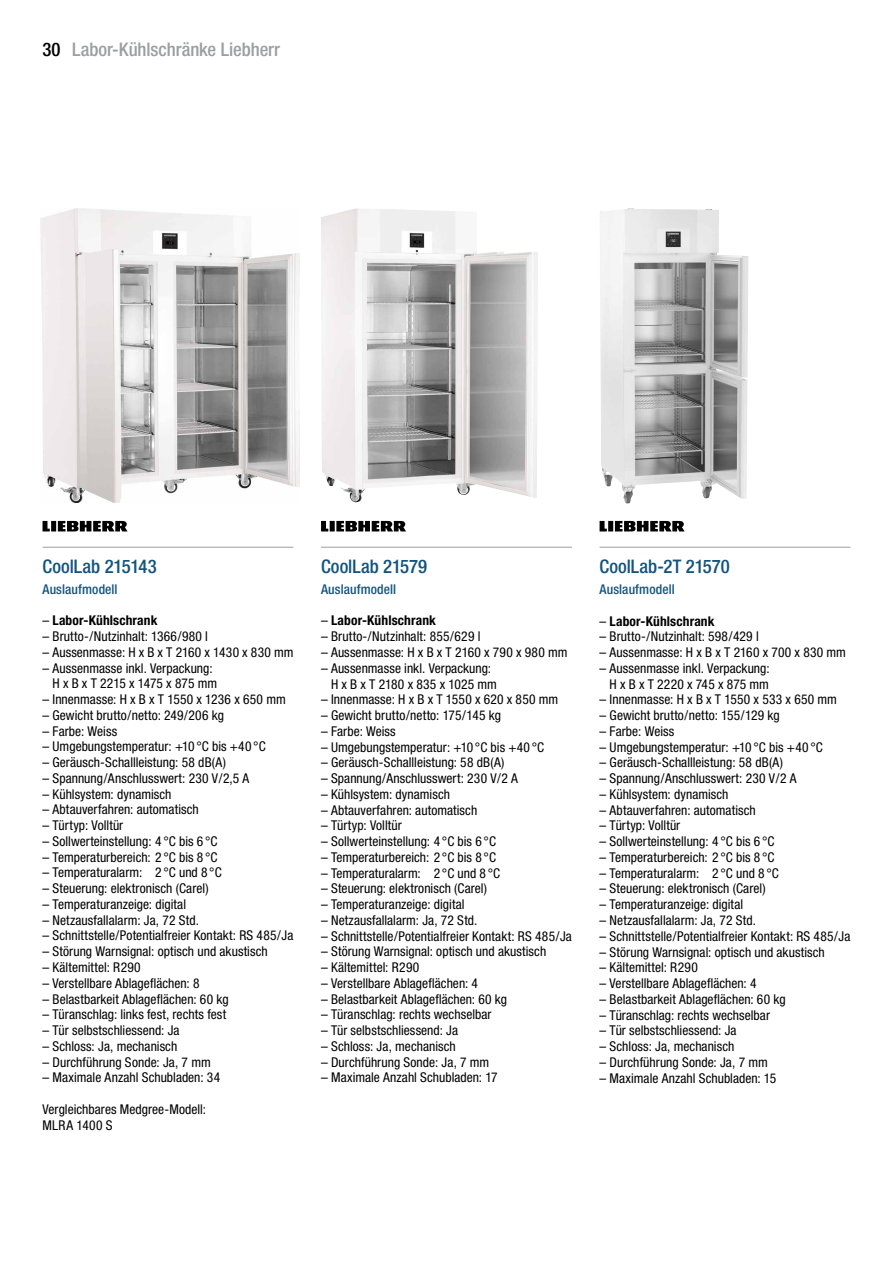
<style>
.page{position:relative;width:893px;height:1263px;background:#fff}
.page>*{position:absolute;margin:0;border:0;box-sizing:border-box;transform-origin:0 0}
.t1{font:500 condensed 18.75px "Helvetica Neue LT Std";color:#13547f}
.t2{font:500 condensed 18.75px "Helvetica Neue LT Std";letter-spacing:-.005em;color:#9c9ea2}
.t3{font:500 condensed 18.75px "Helvetica Neue LT Std";color:#000}
.t4{font:condensed 13.5px/15.8px "Helvetica Neue LT Std";letter-spacing:.005em;color:#000}
.t5{font:700 condensed 13.5px "Helvetica Neue LT Std";letter-spacing:.01em;color:#000}
.t6{font:500 condensed 13.5px "Helvetica Neue LT Std";letter-spacing:.005em;color:#13547f}
.s1{font-weight:400}
</style>
<div class="page">
<img style="left:40px;top:208px;width:260px;height:294px">
<img style="left:321px;top:208px;width:217px;height:294px">
<img style="left:600px;top:208px;width:148px;height:295px">
<svg style="left:43px;top:521px;width:85px;height:10px"></svg>
<svg style="left:321px;top:521px;width:85px;height:10px"></svg>
<svg style="left:600px;top:521px;width:85px;height:10px"></svg>
<hr style="left:43px;top:547px;width:250px;height:1px;background:#9c9ea2">
<hr style="left:321px;top:547px;width:251px;height:1px;background:#9c9ea2">
<hr style="left:600px;top:547px;width:250px;height:1px;background:#9c9ea2">
<h1 class="t3" style="left:43px;top:38px;width:20px">30</h1>
<h1 class="t2" style="left:72px;top:38px;width:209px">Labor-Kühlschränke Liebherr</h1>
<h1 class="t1" style="left:43px;top:555px;width:116px">CoolLab 215143</h1>
<h1 class="t1" style="left:321px;top:555px;width:108px">CoolLab 21579</h1>
<h1 class="t1" style="left:600px;top:555px;width:132px">CoolLab-2T 21570</h1>
<p class="t6" style="left:42px;top:581px;width:77px">Auslaufmodell</p>
<p class="t6" style="left:321px;top:581px;width:77px">Auslaufmodell</p>
<p class="t6" style="left:599px;top:581px;width:77px">Auslaufmodell</p>
<p class="t5" style="left:43px;top:612px;width:116px"><span class="s1">–</span> Labor-Kühlschrank</p>
<p class="t4" style="left:43px;top:628px;width:167px">– Brutto-/Nutzinhalt: 1366/980 l</p>
<p class="t4" style="left:43px;top:644px;width:252px">– Aussenmasse: H x B x T 2160 x 1430 x 830 mm</p>
<p class="t4" style="left:53px;top:660px;width:166px;text-indent:-10px">– Aussenmasse inkl. Verpackung:<br>H x B x T 2215 x 1475 x 875 mm</p>
<p class="t4" style="left:43px;top:691px;width:245px">– Innenmasse: H x B x T 1550 x 1236 x 650 mm</p>
<p class="t4" style="left:43px;top:707px;width:183px">– Gewicht brutto/netto: 249/206 kg</p>
<p class="t4" style="left:43px;top:723px;width:76px">– Farbe: Weiss</p>
<p class="t4" style="left:43px;top:739px;width:225px">– Umgebungstemperatur: +10 °C bis +40 °C</p>
<p class="t4" style="left:43px;top:754px;width:185px">– Geräusch-Schallleistung: 58 dB(A)</p>
<p class="t4" style="left:43px;top:770px;width:208px">– Spannung/Anschlusswert: 230 V/2,5 A</p>
<p class="t4" style="left:43px;top:786px;width:130px">– Kühlsystem: dynamisch</p>
<p class="t4" style="left:43px;top:802px;width:158px">– Abtauverfahren: automatisch</p>
<p class="t4" style="left:43px;top:817px;width:82px">– Türtyp: Volltür</p>
<p class="t4" style="left:43px;top:833px;width:176px">– Sollwerteinstellung: 4 °C bis 6 °C</p>
<p class="t4" style="left:43px;top:849px;width:176px">– Temperaturbereich: 2 °C bis 8 °C</p>
<p class="t4" style="left:43px;top:865px;width:181px">– Temperaturalarm: 2 °C und 8 °C</p>
<p class="t4" style="left:43px;top:880px;width:168px">– Steuerung: elektronisch (Carel)</p>
<p class="t4" style="left:43px;top:896px;width:145px">– Temperaturanzeige: digital</p>
<p class="t4" style="left:43px;top:912px;width:158px">– Netzausfallalarm: Ja, 72 Std.</p>
<p class="t4" style="left:43px;top:928px;width:252px">– Schnittstelle/Potentialfreier Kontakt: RS 485/Ja</p>
<p class="t4" style="left:43px;top:943px;width:227px">– Störung Warnsignal: optisch und akustisch</p>
<p class="t4" style="left:43px;top:959px;width:100px">– Kältemittel: R290</p>
<p class="t4" style="left:43px;top:975px;width:159px">– Verstellbare Ablageflächen: 8</p>
<p class="t4" style="left:43px;top:991px;width:188px">– Belastbarkeit Ablageflächen: 60 kg</p>
<p class="t4" style="left:43px;top:1006px;width:185px">– Türanschlag: links fest, rechts fest</p>
<p class="t4" style="left:43px;top:1022px;width:139px">– Tür selbstschliessend: Ja</p>
<p class="t4" style="left:43px;top:1038px;width:136px">– Schloss: Ja, mechanisch</p>
<p class="t4" style="left:43px;top:1054px;width:170px">– Durchführung Sonde: Ja, 7 mm</p>
<p class="t4" style="left:43px;top:1069px;width:179px">– Maximale Anzahl Schubladen: 34</p>
<p class="t4" style="left:43px;top:1101px;width:165px">Vergleichbares Medgree-Modell:<br>MLRA 1400 S</p>
<p class="t5" style="left:321px;top:612px;width:116px"><span class="s1">–</span> Labor-Kühlschrank</p>
<p class="t4" style="left:321px;top:628px;width:161px">– Brutto-/Nutzinhalt: 855/629 l</p>
<p class="t4" style="left:321px;top:644px;width:248px">– Aussenmasse: H x B x T 2160 x 790 x 980 mm</p>
<p class="t4" style="left:331px;top:660px;width:167px;text-indent:-10px">– Aussenmasse inkl. Verpackung:<br>H x B x T 2180 x 835 x 1025 mm</p>
<p class="t4" style="left:321px;top:691px;width:239px">– Innenmasse: H x B x T 1550 x 620 x 850 mm</p>
<p class="t4" style="left:321px;top:707px;width:182px">– Gewicht brutto/netto: 175/145 kg</p>
<p class="t4" style="left:321px;top:723px;width:76px">– Farbe: Weiss</p>
<p class="t4" style="left:321px;top:739px;width:225px">– Umgebungstemperatur: +10 °C bis +40 °C</p>
<p class="t4" style="left:321px;top:754px;width:185px">– Geräusch-Schallleistung: 58 dB(A)</p>
<p class="t4" style="left:321px;top:770px;width:198px">– Spannung/Anschlusswert: 230 V/2 A</p>
<p class="t4" style="left:321px;top:786px;width:130px">– Kühlsystem: dynamisch</p>
<p class="t4" style="left:321px;top:802px;width:158px">– Abtauverfahren: automatisch</p>
<p class="t4" style="left:321px;top:817px;width:82px">– Türtyp: Volltür</p>
<p class="t4" style="left:321px;top:833px;width:176px">– Sollwerteinstellung: 4 °C bis 6 °C</p>
<p class="t4" style="left:321px;top:849px;width:176px">– Temperaturbereich: 2 °C bis 8 °C</p>
<p class="t4" style="left:321px;top:865px;width:181px">– Temperaturalarm: 2 °C und 8 °C</p>
<p class="t4" style="left:321px;top:880px;width:168px">– Steuerung: elektronisch (Carel)</p>
<p class="t4" style="left:321px;top:896px;width:145px">– Temperaturanzeige: digital</p>
<p class="t4" style="left:321px;top:912px;width:158px">– Netzausfallalarm: Ja, 72 Std.</p>
<p class="t4" style="left:321px;top:928px;width:252px">– Schnittstelle/Potentialfreier Kontakt: RS 485/Ja</p>
<p class="t4" style="left:321px;top:944px;width:227px">– Störung Warnsignal: optisch und akustisch</p>
<p class="t4" style="left:321px;top:959px;width:100px">– Kältemittel: R290</p>
<p class="t4" style="left:321px;top:975px;width:159px">– Verstellbare Ablageflächen: 4</p>
<p class="t4" style="left:321px;top:991px;width:188px">– Belastbarkeit Ablageflächen: 60 kg</p>
<p class="t4" style="left:321px;top:1007px;width:172px">– Türanschlag: rechts wechselbar</p>
<p class="t4" style="left:321px;top:1022px;width:139px">– Tür selbstschliessend: Ja</p>
<p class="t4" style="left:321px;top:1038px;width:136px">– Schloss: Ja, mechanisch</p>
<p class="t4" style="left:321px;top:1054px;width:170px">– Durchführung Sonde: Ja, 7 mm</p>
<p class="t4" style="left:321px;top:1070px;width:178px">– Maximale Anzahl Schubladen: 17</p>
<p class="t5" style="left:600px;top:613px;width:116px"><span class="s1">–</span> Labor-Kühlschrank</p>
<p class="t4" style="left:600px;top:629px;width:161px">– Brutto-/Nutzinhalt: 598/429 l</p>
<p class="t4" style="left:600px;top:644px;width:248px">– Aussenmasse: H x B x T 2160 x 700 x 830 mm</p>
<p class="t4" style="left:600px;top:660px;width:172px;text-align:right">– Aussenmasse inkl. Verpackung:<br>H x B x T 2220 x 745 x 875 mm</p>
<p class="t4" style="left:600px;top:692px;width:239px">– Innenmasse: H x B x T 1550 x 533 x 650 mm</p>
<p class="t4" style="left:600px;top:707px;width:182px">– Gewicht brutto/netto: 155/129 kg</p>
<p class="t4" style="left:600px;top:723px;width:76px">– Farbe: Weiss</p>
<p class="t4" style="left:600px;top:739px;width:225px">– Umgebungstemperatur: +10 °C bis +40 °C</p>
<p class="t4" style="left:600px;top:755px;width:185px">– Geräusch-Schallleistung: 58 dB(A)</p>
<p class="t4" style="left:600px;top:770px;width:198px">– Spannung/Anschlusswert: 230 V/2 A</p>
<p class="t4" style="left:600px;top:786px;width:130px">– Kühlsystem: dynamisch</p>
<p class="t4" style="left:600px;top:802px;width:158px">– Abtauverfahren: automatisch</p>
<p class="t4" style="left:600px;top:818px;width:82px">– Türtyp: Volltür</p>
<p class="t4" style="left:600px;top:833px;width:176px">– Sollwerteinstellung: 4 °C bis 6 °C</p>
<p class="t4" style="left:600px;top:849px;width:176px">– Temperaturbereich: 2 °C bis 8 °C</p>
<p class="t4" style="left:600px;top:865px;width:181px">– Temperaturalarm: 2 °C und 8 °C</p>
<p class="t4" style="left:599px;top:881px;width:168px">– Steuerung: elektronisch (Carel)</p>
<p class="t4" style="left:599px;top:896px;width:145px">– Temperaturanzeige: digital</p>
<p class="t4" style="left:599px;top:912px;width:158px">– Netzausfallalarm: Ja, 72 Std.</p>
<p class="t4" style="left:599px;top:928px;width:252px">– Schnittstelle/Potentialfreier Kontakt: RS 485/Ja</p>
<p class="t4" style="left:599px;top:944px;width:227px">– Störung Warnsignal: optisch und akustisch</p>
<p class="t4" style="left:599px;top:959px;width:100px">– Kältemittel: R290</p>
<p class="t4" style="left:599px;top:975px;width:159px">– Verstellbare Ablageflächen: 4</p>
<p class="t4" style="left:599px;top:991px;width:188px">– Belastbarkeit Ablageflächen: 60 kg</p>
<p class="t4" style="left:599px;top:1007px;width:172px">– Türanschlag: rechts wechselbar</p>
<p class="t4" style="left:599px;top:1022px;width:139px">– Tür selbstschliessend: Ja</p>
<p class="t4" style="left:599px;top:1038px;width:136px">– Schloss: Ja, mechanisch</p>
<p class="t4" style="left:599px;top:1054px;width:170px">– Durchführung Sonde: Ja, 7 mm</p>
<p class="t4" style="left:599px;top:1070px;width:178px">– Maximale Anzahl Schubladen: 15</p>
</div>
